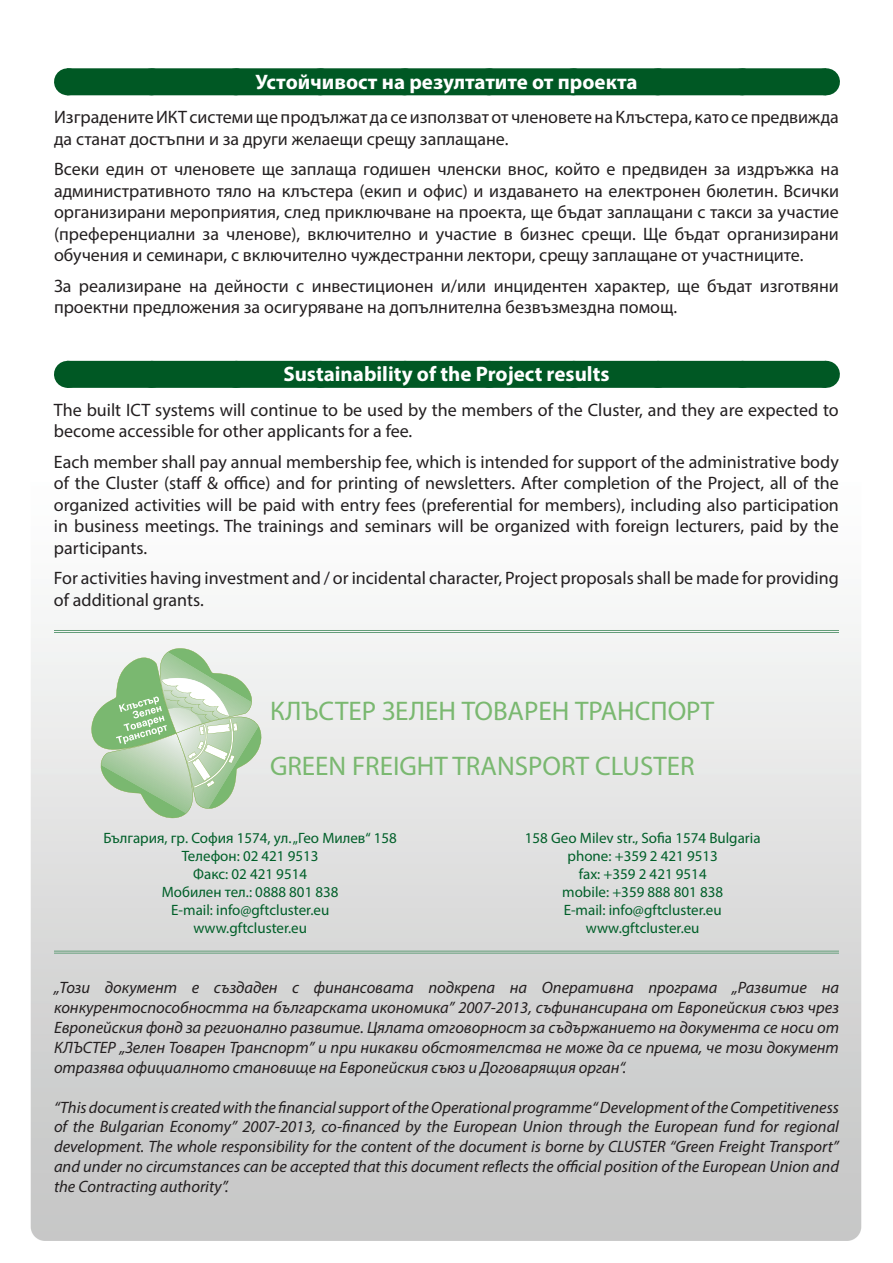
<style>
.page{position:relative;width:893px;height:1263px;background:#fff}
.page>*{position:absolute;margin:0;border:0;box-sizing:border-box;transform-origin:0 0}
.t1{font:27px "Myriad Pro";color:#7ab870}
.t2{font:700 21px "Myriad Pro";color:#fff}
.t3{font:18px/21.6px "Myriad Pro";color:#231f20}
.t4{font:italic 16.5px/19.8px "Myriad Pro";color:#231f20;text-align:justify}
.t5{font:15px/18px "Myriad Pro";color:#005f29;text-align:center}
</style>
<div class="page">
<img style="left:30px;top:68px;width:832px;height:1173px">
<div style="left:67px;top:68px;width:759px;height:27px;background:#005824"></div>
<svg style="left:152px;top:68px;width:631px;height:1px"></svg>
<svg style="left:91px;top:648px;width:173px;height:173px"></svg>
<div style="left:67px;top:361px;width:759px;height:27px;background:#005824"></div>
<svg style="left:153px;top:387px;width:630px;height:1px"></svg>
<hr style="left:54px;top:630px;width:785px;height:1px;background:#639d79">
<hr style="left:54px;top:632px;width:785px;height:1px;background:#639d79">
<hr style="left:54px;top:951px;width:785px;height:1px;background:#639d79">
<hr style="left:54px;top:953px;width:785px;height:1px;background:#639d79">
<p class="t2" style="left:255px;top:68px;width:384px">Устойчивост на резултатите от проекта</p>
<p class="t3" style="left:54px;top:106px;width:786px">Изградените ИКТ системи ще продължат да се използват от членовете на Клъстера, като се предвижда да станат достъпни и за други желаещи срещу заплащане.</p>
<p class="t3" style="left:54px;top:158px;width:786px;text-align:justify">Всеки един от членовете ще заплаща годишен членски внос, който е предвиден за издръжка на административното тяло на клъстера (екип и офис) и издаването на електронен бюлетин. Всички организирани мероприятия, след приключване на проекта, ще бъдат заплащани с такси за участие (преференциални за членове), включително и участие в бизнес срещи. Ще бъдат организирани обучения и семинари, с включително чуждестранни лектори, срещу заплащане от участниците.</p>
<p class="t3" style="left:54px;top:274px;width:786px">За реализиране на дейности с инвестиционен и/или инцидентен характер, ще бъдат изготвяни проектни предложения за осигуряване на допълнителна безвъзмездна помощ.</p>
<p class="t2" style="left:283px;top:361px;width:328px">Sustainability of the Project results</p>
<p class="t3" style="left:54px;top:399px;width:786px">The built ICT systems will continue to be used by the members of the Cluster, and they are expected to become accessible for other applicants for a fee.</p>
<p class="t3" style="left:54px;top:450px;width:786px;text-align:justify">Each member shall pay annual membership fee, which is intended for support of the administrative body of the Cluster (staff &amp; office) and for printing of newsletters. After completion of the Project, all of the organized activities will be paid with entry fees (preferential for members), including also participation in business meetings. The trainings and seminars will be organized with foreign lecturers, paid by the participants.</p>
<p class="t3" style="left:54px;top:567px;width:786px">For activities having investment and / or incidental character, Project proposals shall be made for providing of additional grants.</p>
<h1 class="t1" style="left:270px;top:694px;width:446px">КЛЪСТЕР ЗЕЛЕН ТОВАРЕН ТРАНСПОРТ</h1>
<h1 class="t1" style="left:270px;top:749px;width:426px">GREEN FREIGHT TRANSPORT CLUSTER</h1>
<p class="t5" style="left:103px;top:828px;width:295px">България, гр. София 1574, ул. „Гео Милев“ 158<br>Телефон: 02 421 9513<br>Факс: 02 421 9514<br>Мобилен тел.: 0888 801 838<br>E-mail: info@gftcluster.eu<br>www.gftcluster.eu</p>
<p class="t5" style="left:525px;top:828px;width:237px">158 Geo Milev str., Sofia 1574 Bulgaria phone: +359 2 421 9513<br>fax: +359 2 421 9514<br>mobile: +359 888 801 838<br>E-mail: info@gftcluster.eu www.gftcluster.eu</p>
<p class="t4" style="left:54px;top:978px;width:786px">„Този документ е създаден с финансовата подкрепа на Оперативна програма „Развитие на конкурентоспособността на българската икономика” 2007-2013, съфинансирана от Европейския съюз чрез Европейския фонд за регионално развитие. Цялата отговорност за съдържанието на документа се носи от КЛЪСТЕР „Зелен Товарен Транспорт” и при никакви обстоятелства не може да се приема, че този документ отразява официалното становище на Европейския съюз и Договарящия орган“.</p>
<p class="t4" style="left:54px;top:1097px;width:787px">“This document is created with the financial support of the Operational programme“ Development of the Competitiveness of the Bulgarian Economy” 2007-2013, co-financed by the European Union through the European fund for regional development. The whole responsibility for the content of the document is borne by CLUSTER “Green Freight Transport” and under no circumstances can be accepted that this document reflects the official position of the European Union and the Contracting authority”.</p>
</div>
